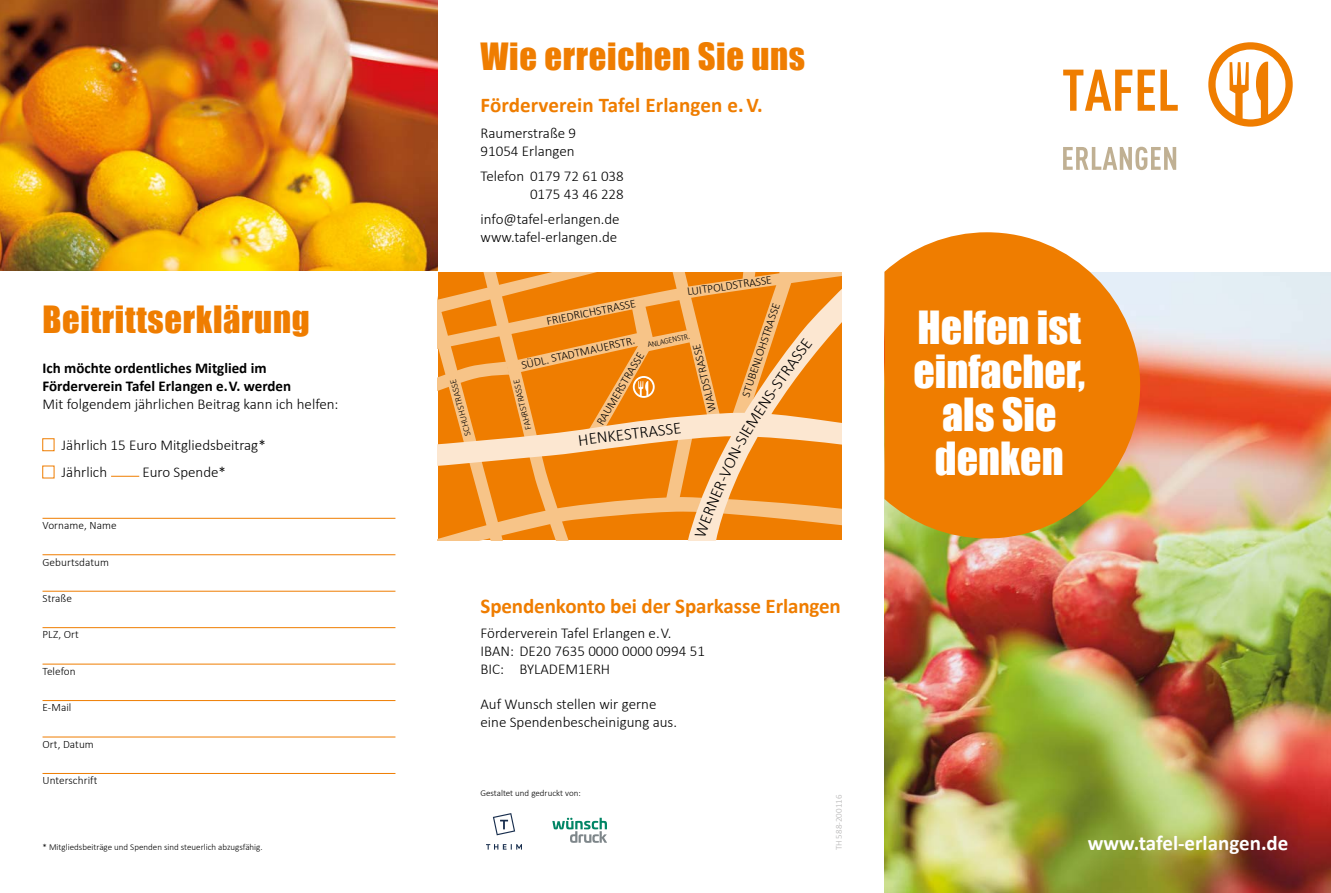
<style>
.page{position:relative;width:1331px;height:893px;background:#fff}
.page>*{position:absolute;margin:0;border:0;box-sizing:border-box;transform-origin:0 0}
.t1{font:42px/43.5px "Impact";color:#fff;text-align:center}
.t2{font:34.5px "Impact";letter-spacing:.02em;color:#ef7d00}
.t3{font:700 21px "Calibri";letter-spacing:-.005em;color:#ef7d00}
.t4{font:700 21px "Calibri";color:#fff}
.t5{font:300 16.8px "Calibri";color:#000}
.t6{font:300 15px/18px "Calibri";color:#000}
.t7{font:700 15px/18px "Calibri";color:#000}
.t8{font:300 11.85px "Calibri";color:#000}
.t9{font:300 11.25px "Calibri";letter-spacing:.005em;color:#000}
.t10{font:300 9.3px "Calibri";color:#000}
.t11{font:300 9px "Calibri";color:#000}
.t12{font:300 9px "Calibri";color:#b3b2b2}
.t13{font:300 8.4px "Calibri";color:#000;scale:.93 1}
</style>
<div class="page">
<img style="left:884px;top:272px;width:447px;height:621px">
<svg style="left:884px;top:232px;width:256px;height:306px;background:#eb8c1b"></svg>
<svg style="left:1063px;top:147px;width:113px;height:23px"></svg>
<svg style="left:1063px;top:70px;width:69px;height:41px"></svg>
<svg style="left:1138px;top:70px;width:40px;height:41px"></svg>
<svg style="left:1208px;top:42px;width:85px;height:85px"></svg>
<hr style="left:43px;top:518px;width:352px;height:1px;background:#ef7d00">
<hr style="left:43px;top:554px;width:352px;height:1px;background:#ef7d00">
<hr style="left:43px;top:591px;width:352px;height:1px;background:#ef7d00">
<hr style="left:43px;top:627px;width:352px;height:1px;background:#ef7d00">
<hr style="left:43px;top:664px;width:352px;height:1px;background:#ef7d00">
<hr style="left:43px;top:700px;width:352px;height:1px;background:#ef7d00">
<hr style="left:43px;top:737px;width:352px;height:1px;background:#ef7d00">
<hr style="left:43px;top:773px;width:352px;height:1px;background:#ef7d00">
<svg style="left:111px;top:476px;width:28px;height:1px"></svg>
<img style="left:0;top:0;width:438px;height:271px">
<svg style="left:493px;top:813px;width:22px;height:22px"></svg>
<svg style="left:486px;top:844px;width:36px;height:6px"></svg>
<svg style="left:552px;top:818px;width:55px;height:25px"></svg>
<svg style="left:438px;top:272px;width:404px;height:268px;background:#f29c3d"></svg>
<h2 class="t2" style="left:43px;top:293px;width:269px">Beitrittserklärung</h2>
<p class="t7" style="left:43px;top:359px;width:250px">Ich möchte ordentliches Mitglied im<br>Förderverein Tafel Erlangen e. V. werden</p>
<p class="t6" style="left:43px;top:395px;width:297px">Mit folgendem jährlichen Beitrag kann ich helfen:</p>
<p class="t6" style="left:62px;top:431px;width:206px;line-height:27.3px">Jährlich 15 Euro Mitgliedsbeitrag*<br>Jährlich</p>
<p class="t6" style="left:142px;top:463px;width:85px">Euro Spende*</p>
<p class="t9" style="left:43px;top:518px;width:76px">Vorname, Name</p>
<p class="t9" style="left:43px;top:555px;width:68px">Geburtsdatum</p>
<p class="t9" style="left:43px;top:591px;width:31px">Straße</p>
<p class="t9" style="left:43px;top:628px;width:38px">PLZ, Ort</p>
<p class="t9" style="left:43px;top:664px;width:35px">Telefon</p>
<p class="t9" style="left:43px;top:701px;width:30px">E-Mail</p>
<p class="t9" style="left:43px;top:737px;width:53px">Ort, Datum</p>
<p class="t9" style="left:43px;top:774px;width:56px">Unterschrift</p>
<p class="t11" style="left:43px;top:842px;width:222px">* Mitgliedsbeiträge und Spenden sind steuerlich abzugsfähig.</p>
<h2 class="t2" style="left:480px;top:29px;width:326px">Wie erreichen Sie uns</h2>
<h3 class="t3" style="left:480px;top:92px;width:284px">Förderverein Tafel Erlangen e. V.</h3>
<p class="t6" style="left:480px;top:123px;width:97px">Raumerstraße 9<br>91054 Erlangen</p>
<p class="t6" style="left:480px;top:167px;width:145px;text-align:right">Telefon 0179 72 61 038<br>0175 43 46 228</p>
<p class="t6" style="left:480px;top:210px;width:141px">info@tafel-erlangen.de www.tafel-erlangen.de</p>
<p class="t8" style="left:686px;top:284px;width:87px;rotate:-8deg">LUITPOLDSTRASSE</p>
<p class="t8" style="left:545px;top:313px;width:92px;rotate:-11deg">FRIEDRICHSTRASSE</p>
<p class="t8" style="left:520px;top:358px;width:118px;rotate:-13deg">SÜDL. STADTMAUERSTR.</p>
<p class="t13" style="left:647px;top:340px;width:48px;rotate:-12deg">ANLAGENSTR.</p>
<p class="t8" style="left:593px;top:420px;width:84px;rotate:-59deg">RAUMERSTRASSE</p>
<p class="t8" style="left:705px;top:413px;width:71px;rotate:-103deg">WALDSTRASSE</p>
<p class="t10" style="left:462px;top:437px;width:60px;rotate:-105deg">SCHUHSTRASSE</p>
<p class="t10" style="left:523px;top:431px;width:53px;rotate:-104deg">FAHRSTRASSE</p>
<p class="t5" style="left:577px;top:430px;width:105px;rotate:-7deg">HENKESTRASSE</p>
<p class="t8" style="left:739px;top:394px;width:100px;rotate:-72deg">STUBENLOHSTRASSE</p>
<p class="t5" style="left:781px;top:361px;width:35px;rotate:-54deg">ASSE</p>
<p class="t5" style="left:763px;top:385px;width:31px;rotate:-55deg">-STR</p>
<h3 class="t3" style="left:480px;top:592px;width:362px">Spendenkonto bei der Sparkasse Erlangen</h3>
<p class="t6" style="left:480px;top:624px;width:226px">Förderverein Tafel Erlangen e. V.<br>IBAN: DE20 7635 0000 0000 0994 51<br>BIC: BYLADEM1ERH</p>
<p class="t6" style="left:480px;top:695px;width:198px">Auf Wunsch stellen wir gerne eine Spendenbescheinigung aus.</p>
<p class="t11" style="left:480px;top:787px;width:102px">Gestaltet und gedruckt von:</p>
<p class="t12" style="left:833px;top:850px;width:57px;rotate:-90deg">TH 588-200116</p>
<h1 class="t1" style="left:913px;top:305px;width:173px">Helfen ist einfacher, als Sie denken</h1>
<h3 class="t4" style="left:1088px;top:830px;width:202px">www.tafel-erlangen.de</h3>
</div>
